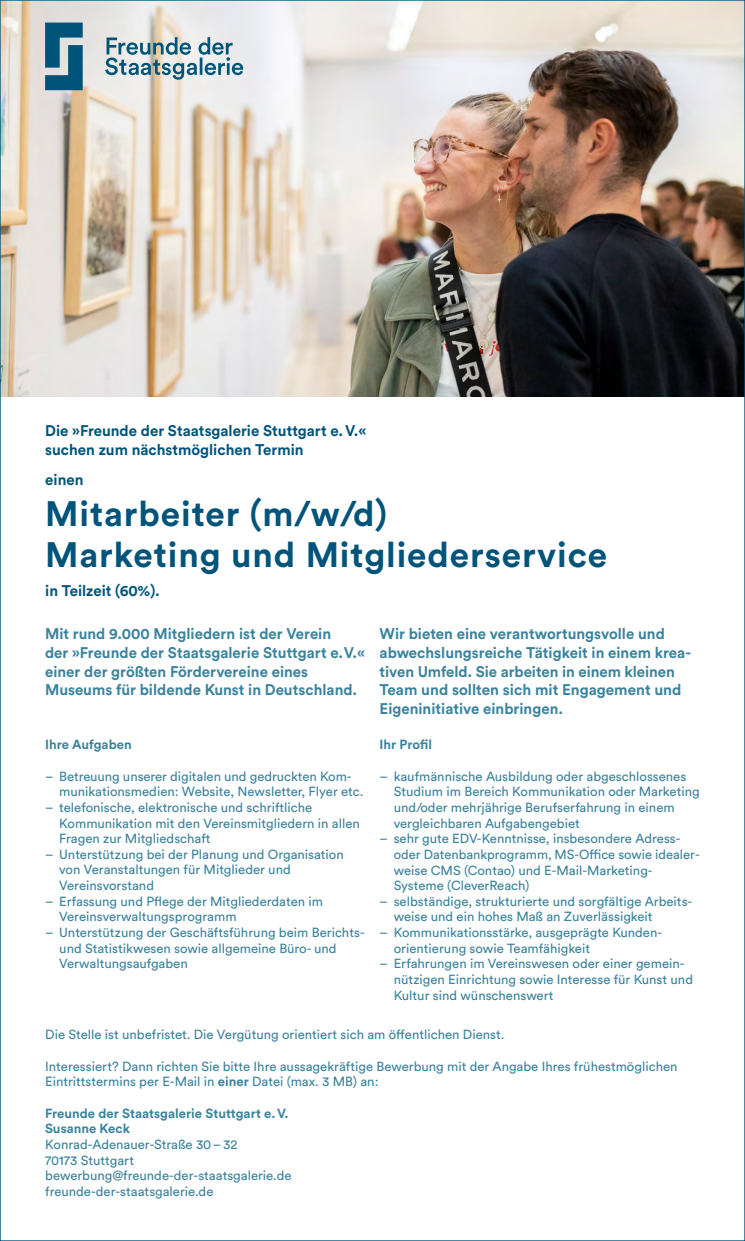
<style>
.page{position:relative;width:745px;height:1241px;background:#fff}
.page>*{position:absolute;margin:0;border:0;box-sizing:border-box;transform-origin:0 0}
.t1{font:700 35px/41.2px "Circular Pro";letter-spacing:.025em;color:#00547a}
.t2{font:700 15.25px/18.8px "Circular Pro";color:#3b839d}
.t3{font:700 15.25px/18.8px "Circular Pro";color:#00547a}
.t4{font:13.12px/15.6px "Circular Pro";color:#3b839d}
.t5{font:700 13.12px/15.6px "Circular Pro";color:#3b839d}
.s1{font-weight:700}
</style>
<div class="page">
<img style="left:2px;top:2px;width:740px;height:395px">
<svg style="left:45px;top:23px;width:38px;height:67px;background:#32738f"></svg>
<svg style="left:105px;top:37px;width:138px;height:43px;background:#a7bdc5"></svg>
<p class="t3" style="left:45px;top:420px;width:322px">Die »Freunde der Staatsgalerie Stuttgart e.V.« suchen zum nächstmöglichen Termin</p>
<p class="t3" style="left:45px;top:469px;width:40px">einen</p>
<h1 class="t1" style="left:45px;top:491px;width:563px">Mitarbeiter (m/w/d)<br>Marketing und Mitgliederservice</h1>
<p class="t3" style="left:45px;top:580px;width:116px">in Teilzeit (60%).</p>
<p class="t2" style="left:45px;top:623px;width:321px">Mit rund 9.000 Mitgliedern ist der Verein<br>der »Freunde der Staatsgalerie Stuttgart e.V.« einer der größten Fördervereine eines Museums für bildende Kunst in Deutschland.</p>
<p class="t2" style="left:379px;top:623px;width:313px">Wir bieten eine verantwortungsvolle und abwechslungsreiche Tätigkeit in einem krea&shy;tiven Umfeld. Sie arbeiten in einem kleinen Team und sollten sich mit Engagement und Eigeninitiative einbringen.</p>
<p class="t5" style="left:379px;top:736px;width:54px">Ihr Profil</p>
<p class="t4" style="left:393px;top:767px;width:307px;text-indent:-14px">– kaufmännische Ausbildung oder abgeschlossenes Studium im Bereich Kommunikation oder Marketing und/oder mehrjährige Berufserfahrung in einem vergleichbaren Aufgabengebiet</p>
<p class="t4" style="left:393px;top:830px;width:307px;text-indent:-14px">– sehr gute EDV-Kenntnisse, insbesondere Adress&shy;oder Datenbankprogramm, MS-Office sowie idealer&shy;weise CMS (Contao) und E-Mail-Marketing-Systeme (CleverReach)</p>
<p class="t4" style="left:393px;top:892px;width:300px;text-indent:-14px">– selbständige, strukturierte und sorgfältige Arbeits&shy;weise und ein hohes Maß an Zuverlässigkeit</p>
<p class="t4" style="left:393px;top:923px;width:270px;text-indent:-14px">– Kommunikationsstärke, ausgeprägte Kunden&shy;orientierung sowie Teamfähigkeit</p>
<p class="t4" style="left:393px;top:955px;width:300px;text-indent:-14px">– Erfahrungen im Vereinswesen oder einer gemein&shy;nützigen Einrichtung sowie Interesse für Kunst und<br>Kultur sind wünschenswert</p>
<p class="t5" style="left:45px;top:736px;width:88px">Ihre Aufgaben</p>
<p class="t4" style="left:59px;top:767px;width:305px;text-indent:-14px">– Betreuung unserer digitalen und gedruckten Kom&shy;munikationsmedien: Website, Newsletter, Flyer etc.</p>
<p class="t4" style="left:59px;top:798px;width:302px;text-indent:-14px">– telefonische, elektronische und schriftliche<br>Kommunikation mit den Vereinsmitgliedern in allen<br>Fragen zur Mitgliedschaft</p>
<p class="t4" style="left:59px;top:845px;width:286px;text-indent:-14px">– Unterstützung bei der Planung und Organisation von Veranstaltungen für Mitglieder und<br>Vereinsvorstand</p>
<p class="t4" style="left:59px;top:892px;width:265px;text-indent:-14px">– Erfassung und Pflege der Mitgliederdaten im<br>Vereinsverwaltungsprogramm</p>
<p class="t4" style="left:59px;top:923px;width:307px;text-indent:-14px">– Unterstützung der Geschäftsführung beim Berichts&shy;und Statistikwesen sowie allgemeine Büro- und<br>Verwaltungsaufgaben</p>
<p class="t4" style="left:45px;top:1026px;width:460px">Die Stelle ist unbefristet. Die Vergütung orientiert sich am öffentlichen Dienst.</p>
<p class="t4" style="left:45px;top:1057px;width:633px">Interessiert? Dann richten Sie bitte Ihre aussagekräftige Bewerbung mit der Angabe Ihres frühestmöglichen<br>Eintrittstermins per E-Mail in <span class="s1">einer</span> Datei (max. 3 MB) an:</p>
<p class="t5" style="left:45px;top:1104px;width:245px">Freunde der Staatsgalerie Stuttgart e.V.<br>Susanne Keck</p>
<p class="t4" style="left:45px;top:1135px;width:248px">Konrad-Adenauer-Straße 30– 32<br>70173 Stuttgart bewerbung@freunde-der-staatsgalerie.de freunde-der-staatsgalerie.de</p>
</div>
